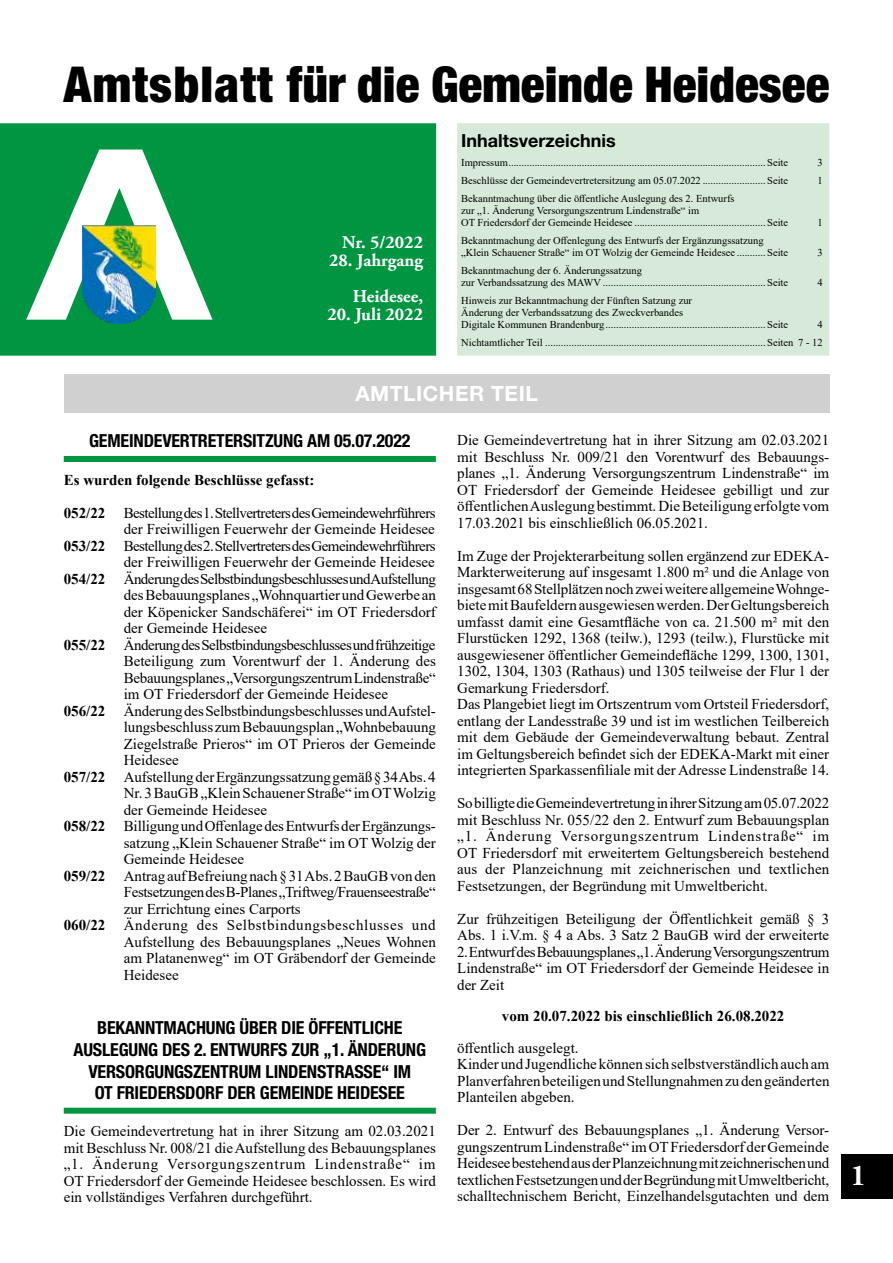
<style>
.page{position:relative;width:893px;height:1263px;background:#fff}
.page>*{position:absolute;margin:0;border:0;box-sizing:border-box;transform-origin:0 0}
.t1{font:900 condensed 49.5px "Helvetica Neue LT Std";color:#000}
.t2{font:700 30px "Adobe Garamond Pro";color:#fff}
.t3{font:700 21px "Helvetica Neue LT Std";letter-spacing:.025em;color:#fff}
.t4{font:700 condensed 18px/21.6px "Helvetica Neue LT Std";letter-spacing:-.01em;color:#000;text-align:center}
.t5{font:700 18px/36px "Adobe Garamond Pro";color:#fff;text-align:right}
.t6{font:700 18px "Helvetica Neue LT Std";color:#000}
.t7{font:15px/16.5px "Times New Roman";color:#000;text-align:justify}
.t8{font:15px "Times New Roman";letter-spacing:-.035em;color:#000}
.t9{font:700 15px "Times New Roman";color:#000}
.t10{font:15px "Times New Roman";letter-spacing:-.03em;color:#000}
.t11{font:15px "Times New Roman";letter-spacing:-.025em;color:#000}
.t12{font:15px "Times New Roman";letter-spacing:.04em;color:#000}
.t13{font:10.5px/12px "Times New Roman";color:#000}
.s1{font-weight:700}
</style>
<div class="page">
<div style="left:842px;top:1154px;width:51px;height:45px;background:#000"></div>
<div style="left:64px;top:374px;width:765px;height:38px;background:#d0d0d0"></div>
<div style="left:0;top:123px;width:436px;height:233px;background:#009641"></div>
<div style="left:457px;top:123px;width:372px;height:233px;background:#d7ead9;border:2px solid #d7ead9"></div>
<svg style="left:26px;top:150px;width:186px;height:170px"></svg>
<img style="left:83px;top:226px;width:73px;height:97px">
<div style="left:64px;top:456px;width:372px;height:6px;background:#009641"></div>
<div style="left:64px;top:1108px;width:372px;height:6px;background:#009641"></div>
<h1 class="t1" style="left:64px;top:54px;width:767px">Amtsblatt für die Gemeinde Heidesee</h1>
<p class="t6" style="left:461px;top:130px;width:156px">Inhaltsverzeichnis</p>
<p class="t13" style="left:461px;top:156px;width:329px">Impressum.................................................................................................. Seite</p>
<p class="t13" style="left:817px;top:156px;width:7px">3</p>
<p class="t13" style="left:461px;top:174px;width:329px">Beschlüsse der Gemeindevertretersitzung am 05.07.2022 ........................ Seite</p>
<p class="t13" style="left:817px;top:174px;width:7px">1</p>
<p class="t13" style="left:461px;top:192px;width:329px">Bekanntmachung über die öffentliche Auslegung des 2. Entwurfs<br>zur „1. Änderung Versorgungszentrum Lindenstraße“ im<br>OT Friedersdorf der Gemeinde Heidesee .................................................. Seite</p>
<p class="t13" style="left:817px;top:216px;width:7px">1</p>
<p class="t5" style="left:342px;top:224px;width:82px">Nr. 5/2022</p>
<p class="t5" style="left:329px;top:242px;width:95px">28. Jahrgang<br>Heidesee,</p>
<p class="t5" style="left:327px;top:296px;width:97px">20. Juli 2022</p>
<p class="t13" style="left:461px;top:234px;width:329px">Bekanntmachung der Offenlegung des Entwurfs der Ergänzungssatzung „Klein Schauener Straße“ im OT Wolzig der Gemeinde Heidesee ........... Seite</p>
<p class="t13" style="left:461px;top:264px;width:329px">Bekanntmachung der 6. Änderungssatzung<br>zur Verbandssatzung des MAWV .............................................................. Seite</p>
<p class="t13" style="left:817px;top:246px;width:7px">3</p>
<p class="t13" style="left:817px;top:276px;width:7px">4</p>
<p class="t13" style="left:461px;top:294px;width:329px">Hinweis zur Bekanntmachung der Fünften Satzung zur<br>Änderung der Verbandssatzung des Zweckverbandes<br>Digitale Kommunen Brandenburg............................................................. Seite</p>
<p class="t13" style="left:461px;top:315px;width:363px;line-height:18px;text-align:right">4<br>Nichtamtlicher Teil .................................................................................... Seiten 7 - 12</p>
<h3 class="t3" style="left:355px;top:380px;width:184px">AMTLICHER TEIL</h3>
<p class="t4" style="left:89px;top:430px;width:323px">GEMEINDEVERTRETERSITZUNG AM 05.07.2022</p>
<p class="t9" style="left:64px;top:469px;width:252px">Es wurden folgende Beschlüsse gefasst:</p>
<p class="t8" style="left:64px;top:502px;width:373px"><span class="s1">052/22</span> Bestellung des 1. Stellvertreters des Gemeindewehrführers</p>
<p class="t7" style="left:124px;top:520px;width:313px">der Freiwilligen Feuerwehr der Gemeinde Heidesee</p>
<p class="t8" style="left:64px;top:535px;width:373px"><span class="s1">053/22</span> Bestellung des 2. Stellvertreters des Gemeindewehrführers</p>
<p class="t7" style="left:124px;top:553px;width:313px">der Freiwilligen Feuerwehr der Gemeinde Heidesee</p>
<p class="t8" style="left:64px;top:568px;width:374px"><span class="s1">054/22</span> Änderung des Selbstbindungsbeschlusses und Aufstellung</p>
<p class="t7" style="left:124px;top:586px;width:314px">des Bebauungsplanes „Wohnquartier und Gewerbe an</p>
<p class="t7" style="left:124px;top:603px;width:314px">der Köpenicker Sandschäferei“ im OT Friedersdorf</p>
<p class="t7" style="left:124px;top:619px;width:145px">der Gemeinde Heidesee</p>
<p class="t10" style="left:64px;top:634px;width:373px"><span class="s1">055/22</span> Änderung des Selbstbindungsbeschlusses und frühzeitige</p>
<p class="t7" style="left:124px;top:652px;width:314px">Beteiligung zum Vorentwurf der 1. Änderung des</p>
<p class="t7" style="left:124px;top:669px;width:313px">Bebauungsplanes „Versorgungszentrum Lindenstraße“</p>
<p class="t7" style="left:124px;top:685px;width:266px">im OT Friedersdorf der Gemeinde Heidesee</p>
<p class="t7" style="left:64px;top:702px;width:374px"><span class="s1">056/22</span> Änderung des Selbstbindungsbeschlusses und Aufstel-</p>
<p class="t7" style="left:124px;top:718px;width:314px">lungsbeschluss zum Bebauungsplan „Wohnbebauung</p>
<p class="t7" style="left:124px;top:735px;width:314px">Ziegelstraße Prieros“ im OT Prieros der Gemeinde</p>
<p class="t7" style="left:124px;top:751px;width:56px">Heidesee</p>
<p class="t7" style="left:64px;top:768px;width:373px"><span class="s1">057/22</span> Aufstellung der Ergänzungssatzung gemäß § 34 Abs. 4</p>
<p class="t7" style="left:124px;top:784px;width:314px">Nr. 3 BauGB „Klein Schauener Straße“ im OT Wolzig</p>
<p class="t7" style="left:124px;top:801px;width:145px">der Gemeinde Heidesee</p>
<p class="t7" style="left:64px;top:817px;width:374px"><span class="s1">058/22</span> Billigung und Offenlage des Entwurfs der Ergänzungs-</p>
<p class="t7" style="left:124px;top:834px;width:314px">satzung „Klein Schauener Straße“ im OT Wolzig der</p>
<p class="t7" style="left:124px;top:850px;width:122px">Gemeinde Heidesee</p>
<p class="t7" style="left:64px;top:867px;width:374px"><span class="s1">059/22</span> Antrag auf Befreiung nach § 31 Abs. 2 BauGB von den</p>
<p class="t11" style="left:124px;top:882px;width:314px">Festsetzungen des B-Planes „Triftweg/Frauenseestraße“</p>
<p class="t7" style="left:124px;top:900px;width:179px">zur Errichtung eines Carports</p>
<p class="t12" style="left:64px;top:915px;width:373px"><span class="s1">060/22</span> Änderung des Selbstbindungsbeschlusses und</p>
<p class="t7" style="left:124px;top:933px;width:314px">Aufstellung des Bebauungsplanes „Neues Wohnen</p>
<p class="t7" style="left:124px;top:949px;width:314px">am Platanenweg“ im OT Gräbendorf der Gemeinde</p>
<p class="t7" style="left:124px;top:966px;width:56px">Heidesee</p>
<p class="t4" style="left:74px;top:1017px;width:354px">BEKANNTMACHUNG ÜBER DIE ÖFFENTLICHE AUSLEGUNG DES 2. ENTWURFS ZUR „1. ÄNDERUNG VERSORGUNGSZENTRUM LINDENSTRASSE“ IM<br>OT FRIEDERSDORF DER GEMEINDE HEIDESEE</p>
<p class="t7" style="left:64px;top:1123px;width:374px">Die Gemeindevertretung hat in ihrer Sitzung am 02.03.2021 mit Beschluss Nr. 008/21 die Aufstellung des Bebauungsplanes „1. Änderung Versorgungszentrum Lindenstraße“ im OT Friedersdorf der Gemeinde Heidesee beschlossen. Es wird ein vollständiges Verfahren durchgeführt.</p>
<p class="t7" style="left:457px;top:431px;width:374px">Die Gemeindevertretung hat in ihrer Sitzung am 02.03.2021 mit Beschluss Nr. 009/21 den Vorentwurf des Bebauungs&shy;planes „1. Änderung Versorgungszentrum Lindenstraße“ im OT Friedersdorf der Gemeinde Heidesee gebilligt und zur öffentlichen Auslegung bestimmt. Die Beteiligung erfolgte vom 17.03.2021 bis einschließlich 06.05.2021.</p>
<p class="t7" style="left:457px;top:547px;width:374px;text-align:left">Im Zuge der Projekterarbeitung sollen ergänzend zur EDEKA-Markterweiterung auf insgesamt 1.800 m² und die Anlage von insgesamt 68 Stellplätzen noch zwei weitere allgemeine Wohnge&shy;biete mit Baufeldern ausgewiesen werden. Der Geltungsbereich umfasst damit eine Gesamtfläche von ca. 21.500 m² mit den Flurstücken 1292, 1368 (teilw.), 1293 (teilw.), Flurstücke mit ausgewiesener öffentlicher Gemeindefläche 1299, 1300, 1301, 1302, 1304, 1303 (Rathaus) und 1305 teilweise der Flur 1 der Gemarkung Friedersdorf.<br>Das Plangebiet liegt im Ortszentrum vom Ortsteil Friedersdorf, entlang der Landesstraße 39 und ist im westlichen Teilbereich mit dem Gebäude der Gemeindeverwaltung bebaut. Zentral im Geltungsbereich befindet sich der EDEKA-Markt mit einer integrierten Sparkassenfiliale mit der Adresse Lindenstraße 14.</p>
<p class="t7" style="left:457px;top:794px;width:374px">So billigte die Gemeindevertretung in ihrer Sitzung am 05.07.2022 mit Beschluss Nr. 055/22 den 2. Entwurf zum Bebauungsplan „1. Änderung Versorgungszentrum Lindenstraße“ im OT Friedersdorf mit erweitertem Geltungsbereich bestehend aus der Planzeichnung mit zeichnerischen und textlichen Festsetzungen, der Begründung mit Umweltbericht.</p>
<p class="t7" style="left:457px;top:910px;width:374px">Zur frühzeitigen Beteiligung der Öffentlichkeit gemäß § 3<br>Abs. 1 i.V.m. § 4 a Abs. 3 Satz 2 BauGB wird der erweiterte</p>
<p class="t7" style="left:457px;top:943px;width:374px">2. Entwurf des Bebauungsplanes „1. Änderung Versorgungszentrum Lindenstraße“ im OT Friedersdorf der Gemeinde Heidesee in der Zeit</p>
<p class="t9" style="left:502px;top:1005px;width:284px">vom 20.07.2022 bis einschließlich 26.08.2022</p>
<p class="t7" style="left:457px;top:1039px;width:374px;text-align:left">öffentlich ausgelegt.<br>Kinder und Jugendliche können sich selbstverständlich auch am Planverfahren beteiligen und Stellungnahmen zu den geänderten Planteilen abgeben.</p>
<p class="t7" style="left:457px;top:1121px;width:374px">Der 2. Entwurf des Bebauungsplanes „1. Änderung Versor&shy;gungszentrum Lindenstraße“ im OT Friedersdorf der Gemeinde Heidesee bestehend aus der Planzeichnung mit zeichnerischen und textlichen Festsetzungen und der Begründung mit Umweltbericht, schalltechnischem Bericht, Einzelhandelsgutachten und dem</p>
<h2 class="t2" style="left:850px;top:1158px;width:17px">1</h2>
</div>
